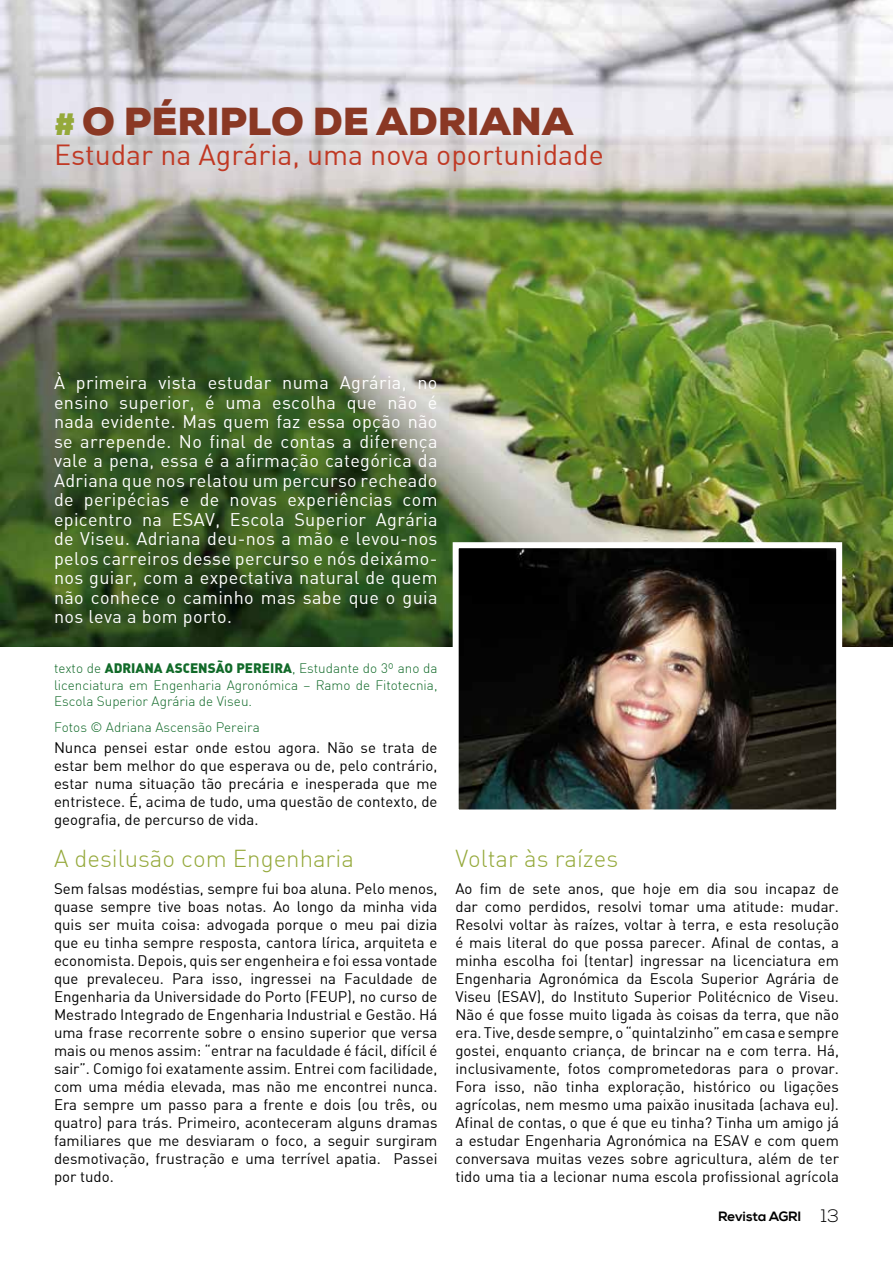
<style>
.page{position:relative;width:893px;height:1263px;background:#fff}
.page>*{position:absolute;margin:0;border:0;box-sizing:border-box;transform-origin:0 0}
.t1{font:900 39px "Nexa";color:#8a3824}
.t2{font:28.5px "DIN Alternate";color:#c03924}
.t3{font:300 24px "DIN";color:#95a93b}
.t4{font:18px/19.5px "DIN Alternate";letter-spacing:.02em;color:#fff;text-align:justify}
.t5{font:15px/18px "DIN Alternate";color:#000;text-align:justify}
.t6{font:300 13.5px/16.5px "DIN";color:#116a29;text-align:justify}
.t7{font:700 13.5px "Nexa";color:#000}
.s1{font-family:"DIN Alternate";font-size:30px;color:#95a93b}
.s2{font-family:"DIN Alternate";font-weight:900}
.s3{font-weight:300;font-size:18px}
</style>
<div class="page">
<img style="left:0;top:0;width:893px;height:646px">
<img style="left:460px;top:549px;width:375px;height:259px">
<div style="left:453px;top:542px;width:389px;height:273px;border:6px solid #fff"></div>
<h1 class="t1" style="left:54px;top:96px;width:521px"><span class="s1">#</span> O PÉRIPLO DE ADRIANA</h1>
<h2 class="t2" style="left:54px;top:137px;width:551px">Estudar na Agrária, uma nova oportunidade</h2>
<p class="t4" style="left:54px;top:373px;width:385px">À primeira vista estudar numa Agrária, no ensino superior, é uma escolha que não é nada evidente. Mas quem faz essa opção não se arrepende. No final de contas a diferença vale a pena, essa é a afirmação categórica da Adriana que nos relatou um percurso recheado de peripécias e de novas experiências com epicentro na ESAV, Escola Superior Agrária de Viseu. Adriana deu-nos a mão e levou-nos pelos carreiros desse percurso e nós deixámo&shy;nos guiar, com a expectativa natural de quem não conhece o caminho mas sabe que o guia nos leva a bom porto.</p>
<p class="t6" style="left:54px;top:660px;width:385px">texto de <span class="s2">ADRIANA ASCENSÃO PEREIRA</span>, Estudante do 3º ano da licenciatura em Engenharia Agronómica – Ramo de Fitotecnia, Escola Superior Agrária de Viseu.</p>
<p class="t6" style="left:54px;top:719px;width:207px">Fotos © Adriana Ascensão Pereira</p>
<p class="t5" style="left:54px;top:738px;width:385px">Nunca pensei estar onde estou agora. Não se trata de estar bem melhor do que esperava ou de, pelo contrário, estar numa situação tão precária e inesperada que me entristece. É, acima de tudo, uma questão de contexto, de geografia, de percurso de vida.</p>
<h3 class="t3" style="left:54px;top:844px;width:301px">A desilusão com Engenharia</h3>
<p class="t5" style="left:54px;top:879px;width:385px">Sem falsas modéstias, sempre fui boa aluna. Pelo menos, quase sempre tive boas notas. Ao longo da minha vida quis ser muita coisa: advogada porque o meu pai dizia que eu tinha sempre resposta, cantora lírica, arquiteta e economista. Depois, quis ser engenheira e foi essa vontade que prevaleceu. Para isso, ingressei na Faculdade de Engenharia da Universidade do Porto (FEUP), no curso de Mestrado Integrado de Engenharia Industrial e Gestão. Há uma frase recorrente sobre o ensino superior que versa mais ou menos assim: “entrar na faculdade é fácil, difícil é sair”. Comigo foi exatamente assim. Entrei com facilidade, com uma média elevada, mas não me encontrei nunca.<br>Era sempre um passo para a frente e dois (ou três, ou quatro) para trás. Primeiro, aconteceram alguns dramas familiares que me desviaram o foco, a seguir surgiram desmotivação, frustração e uma terrível apatia. Passei por tudo.</p>
<h3 class="t3" style="left:455px;top:844px;width:164px">Voltar às raízes</h3>
<p class="t5" style="left:455px;top:879px;width:385px">Ao fim de sete anos, que hoje em dia sou incapaz de dar como perdidos, resolvi tomar uma atitude: mudar.<br>Resolvi voltar às raízes, voltar à terra, e esta resolução é mais literal do que possa parecer. Afinal de contas, a minha escolha foi (tentar) ingressar na licenciatura em Engenharia Agronómica da Escola Superior Agrária de Viseu (ESAV), do Instituto Superior Politécnico de Viseu.<br>Não é que fosse muito ligada às coisas da terra, que não era. Tive, desde sempre, o “quintalzinho” em casa e sempre gostei, enquanto criança, de brincar na e com terra. Há, inclusivamente, fotos comprometedoras para o provar.<br>Fora isso, não tinha exploração, histórico ou ligações agrícolas, nem mesmo uma paixão inusitada (achava eu).<br>Afinal de contas, o que é que eu tinha? Tinha um amigo já a estudar Engenharia Agronómica na ESAV e com quem conversava muitas vezes sobre agricultura, além de ter tido uma tia a lecionar numa escola profissional agrícola</p>
<p class="t7" style="left:718px;top:1209px;width:122px">Revista AGRI <span class="s3">13</span></p>
</div>
